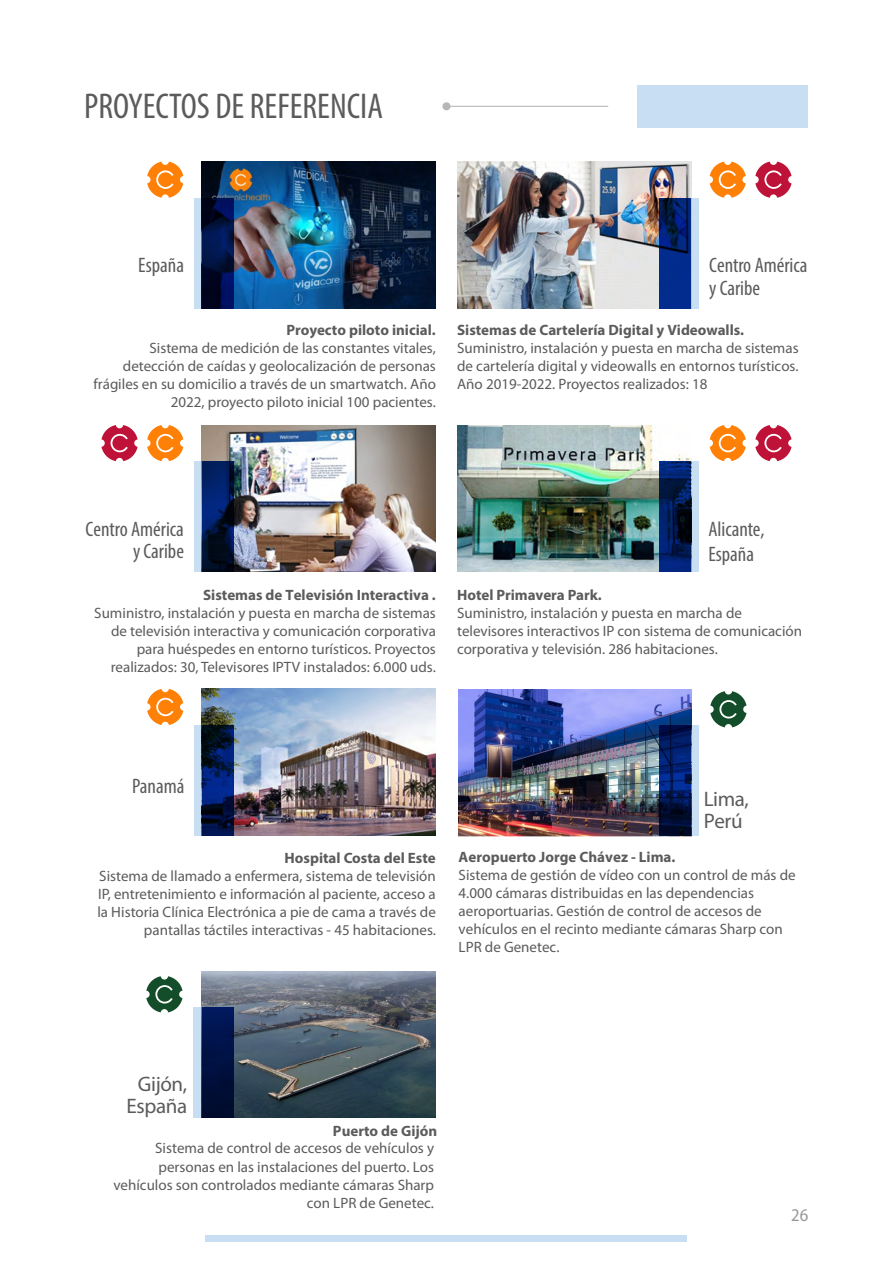
<style>
.page{position:relative;width:893px;height:1263px;background:#fff}
.page>*{position:absolute;margin:0;border:0;box-sizing:border-box;transform-origin:0 0}
.t1{font:condensed 36px "Myriad Pro";color:#5b5b5b}
.t2{font:condensed 21px/22.4px "Myriad Pro";color:#5b5b5b}
.t3{font:21px/22.4px "Myriad Pro";letter-spacing:-.02em;color:#5b5b5b;text-align:center}
.t4{font:semi-condensed 18px "Myriad Pro";color:#989899}
.t5{font:15px/18px "Myriad Pro";color:#5b5b5b;text-align:right}
.t6{font:700 15px "Myriad Pro";color:#5b5b5b}
</style>
<div class="page">
<svg style="left:101px;top:425px;width:37px;height:36px"></svg>
<img style="left:202px;top:689px;width:234px;height:147px">
<svg style="left:755px;top:425px;width:36px;height:36px"></svg>
<svg style="left:710px;top:425px;width:36px;height:36px"></svg>
<img style="left:457px;top:425px;width:234px;height:147px">
<img style="left:457px;top:162px;width:234px;height:146px">
<img style="left:202px;top:425px;width:234px;height:146px">
<img style="left:202px;top:161px;width:234px;height:147px">
<div style="left:691px;top:198px;width:8px;height:110px;background:#c8dff3"></div>
<svg style="left:659px;top:198px;width:32px;height:110px;background:#012477"></svg>
<div style="left:442px;top:102px;width:8px;height:8px;background:#b7b7b7;border-radius:4px"></div>
<div style="left:638px;top:85px;width:170px;height:43px;background:#c8dff3"></div>
<div style="left:691px;top:462px;width:8px;height:110px;background:#c8dff3"></div>
<svg style="left:659px;top:462px;width:32px;height:110px;background:#011b55"></svg>
<div style="left:194px;top:462px;width:8px;height:110px;background:#c8dff3"></div>
<svg style="left:202px;top:462px;width:32px;height:110px;background:#011647"></svg>
<svg style="left:147px;top:162px;width:36px;height:36px"></svg>
<div style="left:194px;top:198px;width:8px;height:110px;background:#c8dff3"></div>
<svg style="left:202px;top:198px;width:32px;height:110px;background:#000e3f"></svg>
<svg style="left:147px;top:425px;width:36px;height:36px"></svg>
<svg style="left:755px;top:162px;width:36px;height:36px"></svg>
<svg style="left:710px;top:162px;width:36px;height:36px"></svg>
<svg style="left:147px;top:689px;width:36px;height:36px"></svg>
<div style="left:194px;top:725px;width:8px;height:111px;background:#c8dff3"></div>
<svg style="left:202px;top:725px;width:32px;height:111px;background:#00164c"></svg>
<img style="left:202px;top:971px;width:234px;height:146px">
<div style="left:194px;top:1007px;width:8px;height:111px;background:#c8dff3"></div>
<div style="left:202px;top:1007px;width:31px;height:111px;background:linear-gradient(to bottom,#01185c,#000a29)"></div>
<svg style="left:146px;top:976px;width:36px;height:36px"></svg>
<img style="left:458px;top:690px;width:233px;height:147px">
<div style="left:691px;top:726px;width:8px;height:110px;background:#c8dff3"></div>
<svg style="left:659px;top:726px;width:32px;height:110px;background:#001756"></svg>
<svg style="left:710px;top:691px;width:36px;height:36px"></svg>
<div style="left:206px;top:1235px;width:481px;height:7px;background:#c8dff3"></div>
<h1 class="t1" style="left:84px;top:91px;width:300px">PROYECTOS DE REFERENCIA</h1>
<h2 class="t2" style="left:138px;top:256px;width:47px">España</h2>
<p class="t6" style="left:287px;top:324px;width:151px">Proyecto piloto inicial.</p>
<p class="t5" style="left:94px;top:340px;width:344px">Sistema de medición de las constantes vitales, detección de caídas y geolocalización de personas frágiles en su domicilio a través de un smartwatch. Año 2022, proyecto piloto inicial 100 pacientes.</p>
<h2 class="t2" style="left:709px;top:256px;width:100px">Centro América y Caribe</h2>
<p class="t6" style="left:457px;top:324px;width:288px">Sistemas de Cartelería Digital y Videowalls.</p>
<p class="t5" style="left:457px;top:340px;width:343px;text-align:justify">Suministro, instalación y puesta en marcha de sistemas de cartelería digital y videowalls en entornos turísticos.<br>Año 2019-2022. Proyectos realizados: 18</p>
<h2 class="t2" style="left:86px;top:519px;width:100px;text-align:right">Centro América y Caribe</h2>
<p class="t6" style="left:203px;top:588px;width:234px">Sistemas de Televisión Interactiva .</p>
<p class="t5" style="left:94px;top:605px;width:343px">Suministro, instalación y puesta en marcha de sistemas de televisión interactiva y comunicación corporativa para huéspedes en entorno turísticos. Proyectos realizados: 30, Televisores IPTV instalados: 6.000 uds.</p>
<h2 class="t2" style="left:708px;top:518px;width:58px;line-height:24.9px">Alicante,<br>España</h2>
<p class="t6" style="left:457px;top:588px;width:146px">Hotel Primavera Park.</p>
<p class="t5" style="left:457px;top:605px;width:346px;text-align:left">Suministro, instalación y puesta en marcha de televisores interactivos IP con sistema de comunicación corporativa y televisión. 286 habitaciones.</p>
<h2 class="t2" style="left:132px;top:777px;width:54px">Panamá</h2>
<p class="t6" style="left:285px;top:852px;width:153px">Hospital Costa del Este</p>
<p class="t5" style="left:97px;top:868px;width:340px">Sistema de llamado a enfermera, sistema de televisión IP, entretenimiento e información al paciente, acceso a la Historia Clínica Electrónica a pie de cama a través de pantallas táctiles interactivas - 45 habitaciones.</p>
<h2 class="t3" style="left:704px;top:787px;width:47px;text-align:left">Lima,<br>Perú</h2>
<p class="t6" style="left:459px;top:847px;width:218px">Aeropuerto Jorge Chávez - Lima.</p>
<p class="t5" style="left:459px;top:865px;width:339px;text-align:left">Sistema de gestión de vídeo con un control de más de 4.000 cámaras distribuidas en las dependencias aeroportuarias. Gestión de control de accesos de vehículos en el recinto mediante cámaras Sharp con LPR de Genetec.</p>
<h2 class="t3" style="left:127px;top:1072px;width:62px">Gijón,<br>España</h2>
<p class="t6" style="left:333px;top:1121px;width:106px">Puerto de Gijón</p>
<p class="t5" style="left:113px;top:1139px;width:322px">Sistema de control de accesos de vehículos y personas en las instalaciones del puerto. Los vehículos son controlados mediante cámaras Sharp con LPR de Genetec.</p>
<p class="t4" style="left:791px;top:1207px;width:19px">26</p>
</div>
